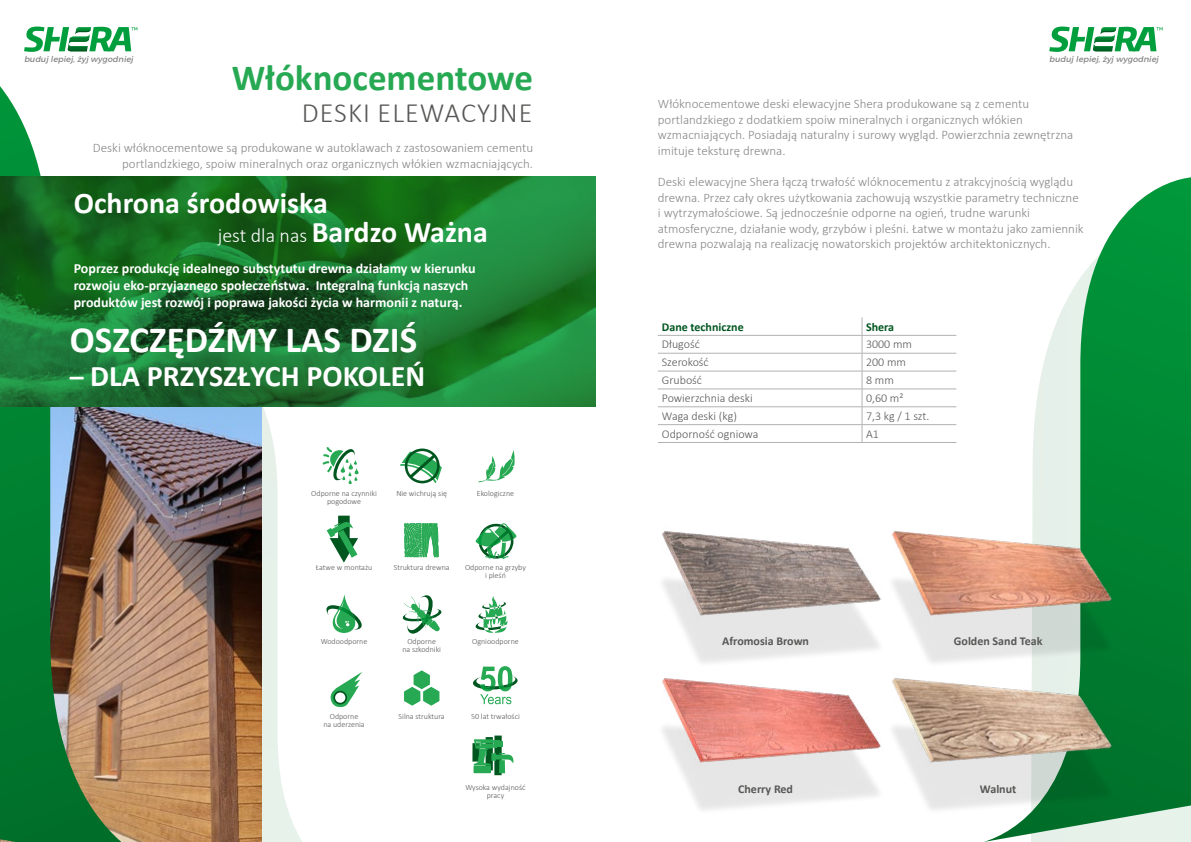
<style>
.page{position:relative;width:1191px;height:842px;background:#fff}
.page>*{position:absolute;margin:0;border:0;box-sizing:border-box;transform-origin:0 0}
.t1{font:700 37px "Calibri";color:#fff}
.t2{font:700 37px "Calibri";color:#27a953}
.t3{font:700 30px/28.3px "Calibri";color:#fff}
.t4{font:300 28px "Calibri";letter-spacing:.04em;color:#575756}
.t5{font:700 14px/16.8px "Calibri";color:#fff}
.t6{font:300 13px/15.6px "Calibri";color:#878787}
.t7{font:300 12px "Calibri";color:#575756}
.t8{font:700 12px "Calibri";color:#575756}
.t9{font:700 12px "Calibri";color:#00561f}
.t10{font:italic 8.1px "Montserrat";color:#828285}
.t11{font:300 8px/8px "Calibri";color:#575756;text-align:center}
.s1{font-weight:300;font-size:20px}
.s2{font-size:28px}
</style>
<div class="page">
<svg style="left:262px;top:406px;width:94px;height:436px"></svg>
<img style="left:121px;top:406px;width:141px;height:436px">
<svg style="left:984px;top:177px;width:207px;height:665px"></svg>
<svg style="left:0;top:86px;width:121px;height:756px"></svg>
<img style="left:0;top:176px;width:595px;height:230px">
<svg style="left:402px;top:595px;width:40px;height:39px"></svg>
<svg style="left:330px;top:672px;width:32px;height:37px"></svg>
<svg style="left:333px;top:691px;width:14px;height:13px"></svg>
<div style="left:335px;top:692px;width:10px;height:11px;background:#fff;border-radius:50%"></div>
<svg style="left:475px;top:596px;width:33px;height:37px"></svg>
<svg style="left:404px;top:670px;width:35px;height:36px"></svg>
<svg style="left:472px;top:735px;width:42px;height:40px"></svg>
<svg style="left:322px;top:446px;width:37px;height:39px"></svg>
<svg style="left:400px;top:448px;width:42px;height:35px"></svg>
<svg style="left:475px;top:523px;width:41px;height:36px"></svg>
<svg style="left:327px;top:516px;width:31px;height:47px"></svg>
<svg style="left:404px;top:523px;width:35px;height:34px"></svg>
<svg style="left:478px;top:450px;width:37px;height:32px"></svg>
<svg style="left:326px;top:594px;width:36px;height:39px"></svg>
<svg style="left:473px;top:666px;width:44px;height:38px"></svg>
<div style="left:656px;top:573px;width:229px;height:95px;background:#000;opacity:.1"></div>
<img style="left:656px;top:530px;width:213px;height:99px">
<div style="left:656px;top:721px;width:229px;height:95px;background:#000;opacity:.1"></div>
<img style="left:656px;top:665px;width:213px;height:112px">
<div style="left:886px;top:573px;width:229px;height:95px;background:#000;opacity:.1"></div>
<img style="left:869px;top:517px;width:244px;height:112px">
<div style="left:886px;top:721px;width:229px;height:95px;background:#000;opacity:.1"></div>
<img style="left:869px;top:665px;width:244px;height:112px">
<hr style="left:658px;top:335px;width:204px;height:1px;background:#b3b2b2">
<hr style="left:862px;top:335px;width:94px;height:1px;background:#b3b2b2">
<hr style="left:658px;top:353px;width:204px;height:1px;background:#b3b2b2">
<hr style="left:862px;top:353px;width:94px;height:1px;background:#b3b2b2">
<hr style="left:658px;top:371px;width:204px;height:1px;background:#b3b2b2">
<hr style="left:862px;top:371px;width:94px;height:1px;background:#b3b2b2">
<hr style="left:658px;top:389px;width:204px;height:1px;background:#b3b2b2">
<hr style="left:862px;top:389px;width:94px;height:1px;background:#b3b2b2">
<hr style="left:658px;top:406px;width:204px;height:1px;background:#b3b2b2">
<hr style="left:862px;top:406px;width:94px;height:1px;background:#b3b2b2">
<hr style="left:658px;top:424px;width:204px;height:1px;background:#b3b2b2">
<hr style="left:862px;top:424px;width:94px;height:1px;background:#b3b2b2">
<svg style="left:861px;top:317px;width:1px;height:125px"></svg>
<hr style="left:658px;top:442px;width:204px;height:1px;background:#b3b2b2">
<hr style="left:862px;top:442px;width:94px;height:1px;background:#b3b2b2">
<svg style="left:1049px;top:27px;width:113px;height:25px"></svg>
<svg style="left:24px;top:27px;width:113px;height:25px"></svg>
<p class="t10" style="left:24px;top:55px;width:111px">buduj lepiej, żyj wygodniej</p>
<p class="t10" style="left:1049px;top:55px;width:111px">buduj lepiej, żyj wygodniej</p>
<h1 class="t2" style="left:232px;top:52px;width:303px">Włóknocementowe</h1>
<h3 class="t4" style="left:302px;top:95px;width:232px">DESKI ELEWACYJNE</h3>
<p class="t6" style="left:93px;top:140px;width:442px;text-align:right">Deski włóknocementowe są produkowane w autoklawach z zastosowaniem cementu portlandzkiego, spoiw mineralnych oraz organicznych włókien wzmacniających.</p>
<p class="t6" style="left:658px;top:96px;width:417px">Włóknocementowe deski elewacyjne Shera produkowane są z cementu portlandzkiego z dodatkiem spoiw mineralnych i organicznych włókien wzmacniających. Posiadają naturalny i surowy wygląd. Powierzchnia zewnętrzna imituje teksturę drewna.</p>
<p class="t6" style="left:658px;top:174px;width:427px">Deski elewacyjne Shera łączą trwałość wlóknocementu z atrakcyjnością wyglądu drewna. Przez cały okres użytkowania zachowują wszystkie parametry techniczne i wytrzymałościowe. Są jednocześnie odporne na ogień, trudne warunki atmosferyczne, działanie wody, grzybów i pleśni. Łatwe w montażu jako zamiennik drewna pozwalają na realizację nowatorskich projektów architektonicznych.</p>
<h2 class="t3" style="left:218px;top:188px;width:271px;text-indent:-144px">Ochrona środowiska<br><span class="s1">jest dla nas</span> Bardzo Ważna</h2>
<p class="t5" style="left:74px;top:259px;width:403px">Poprzez produkcję idealnego substytutu drewna działamy w kierunku rozwoju eko-przyjaznego społeczeństwa. Integralną funkcją naszych produktów jest rozwój i poprawa jakości życia w harmonii z naturą.</p>
<h1 class="t1" style="left:70px;top:314px;width:349px">OSZCZĘDŹMY LAS DZIŚ</h1>
<h2 class="t3" style="left:70px;top:361px;width:357px"><span class="s2">–</span> DLA PRZYSZŁYCH POKOLEŃ</h2>
<p class="t9" style="left:662px;top:318px;width:83px">Dane techniczne</p>
<p class="t9" style="left:866px;top:318px;width:30px">Shera</p>
<p class="t7" style="left:662px;top:337px;width:39px">Długość</p>
<p class="t7" style="left:866px;top:337px;width:48px">3000 mm</p>
<p class="t7" style="left:662px;top:355px;width:48px">Szerokość</p>
<p class="t7" style="left:866px;top:355px;width:41px">200 mm</p>
<p class="t7" style="left:662px;top:373px;width:42px">Grubość</p>
<p class="t7" style="left:866px;top:373px;width:29px">8 mm</p>
<p class="t7" style="left:662px;top:390px;width:92px">Powierzchnia deski</p>
<p class="t7" style="left:866px;top:390px;width:39px">0,60 m²</p>
<p class="t7" style="left:662px;top:408px;width:77px">Waga deski (kg)</p>
<p class="t7" style="left:866px;top:408px;width:65px">7,3 kg / 1 szt.</p>
<p class="t7" style="left:662px;top:426px;width:98px">Odporność ogniowa</p>
<p class="t7" style="left:866px;top:426px;width:14px">A1</p>
<p class="t11" style="left:311px;top:489px;width:67px">Odporne na czynniki pogodowe</p>
<p class="t11" style="left:396px;top:489px;width:52px">Nie wichrują się</p>
<p class="t11" style="left:477px;top:489px;width:39px">Ekologiczne</p>
<p class="t11" style="left:316px;top:563px;width:58px">Łatwe w montażu</p>
<p class="t11" style="left:394px;top:563px;width:57px">Struktura drewna</p>
<p class="t11" style="left:465px;top:563px;width:62px">Odporne na grzyby i pleśń</p>
<p class="t11" style="left:321px;top:637px;width:48px">Wodoodporne</p>
<p class="t11" style="left:402px;top:637px;width:40px">Odporne<br>na szkodniki</p>
<p class="t11" style="left:472px;top:637px;width:48px">Ognioodporne</p>
<p class="t8" style="left:722px;top:633px;width:88px">Afromosia Brown</p>
<p class="t8" style="left:954px;top:633px;width:90px">Golden Sand Teak</p>
<p class="t11" style="left:323px;top:712px;width:43px">Odporne<br>na uderzenia</p>
<p class="t11" style="left:399px;top:712px;width:48px">Silna struktura</p>
<p class="t11" style="left:471px;top:712px;width:50px">50 lat trwałości</p>
<p class="t11" style="left:465px;top:783px;width:62px">Wysoka wydajność pracy</p>
<p class="t8" style="left:738px;top:780px;width:56px">Cherry Red</p>
<p class="t8" style="left:980px;top:780px;width:38px">Walnut</p>
</div>
